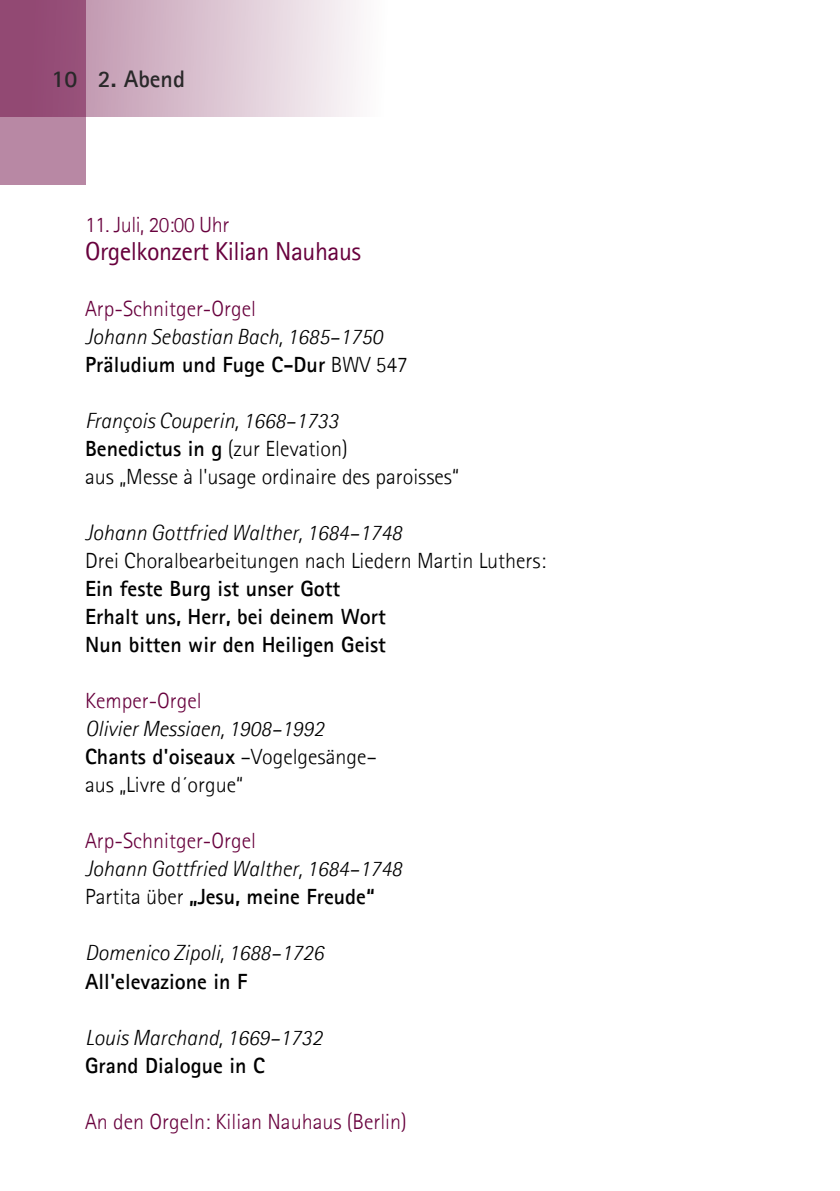
<style>
.page{position:relative;width:840px;height:1191px;background:#fff}
.page>*{position:absolute;margin:0;border:0;box-sizing:border-box;transform-origin:0 0}
.t1{font:26px "Agfa Rotis Sans Serif";letter-spacing:-.02em;color:#68013d}
.t2{font:700 24px "Agfa Rotis Sans Serif";color:#292829}
.t3{font:300 22px/28px "Agfa Rotis Sans Serif";color:#000}
.t4{font:italic 300 22px/28px "Agfa Rotis Sans Serif";color:#000}
.t5{font:700 22px/28px "Agfa Rotis Sans Serif";color:#000}
.t6{font:300 22px "Agfa Rotis Sans Serif";color:#68013d}
.t7{font:300 22px "Agfa Rotis Sans Serif";letter-spacing:-.02em;color:#68013d}
.s1{font-weight:700;font-style:normal}
.s2{font-style:normal}
.s3{font-style:italic}
.s4{font-weight:700}
</style>
<div class="page">
<svg style="left:85px;top:0;width:274px;height:116px;background:#ddc7d4"></svg>
<svg style="left:0;top:0;width:85px;height:184px;background:#a16186"></svg>
<p class="t2" style="left:51px;top:64px;width:135px">10 2. Abend</p>
<p class="t7" style="left:85px;top:212px;width:145px">11. Juli, 20:00 Uhr</p>
<p class="t1" style="left:85px;top:236px;width:277px">Orgelkonzert Kilian Nauhaus</p>
<p class="t6" style="left:85px;top:296px;width:172px">Arp-Schnitger-Orgel</p>
<p class="t4" style="left:85px;top:323px;width:324px">Johann Sebastian Bach, 1685–1750<br><span class="s1">Präludium und Fuge C-Dur</span> <span class="s2">BWV 547</span></p>
<p class="t3" style="left:85px;top:406px;width:375px"><span class="s3">François Couperin, 1668–1733<br></span><span class="s4">Benedictus in g</span> (zur Elevation)<br>aus „Messe à l'usage ordinaire des paroisses“</p>
<p class="t4" style="left:85px;top:519px;width:318px">Johann Gottfried Walther, 1684–1748</p>
<p class="t3" style="left:85px;top:546px;width:462px">Drei Choralbearbeitungen nach Liedern Martin Luthers:</p>
<p class="t5" style="left:85px;top:574px;width:302px">Ein feste Burg ist unser Gott<br>Erhalt uns, Herr, bei deinem Wort<br>Nun bitten wir den Heiligen Geist</p>
<p class="t6" style="left:85px;top:688px;width:118px">Kemper-Orgel</p>
<p class="t3" style="left:85px;top:714px;width:293px"><span class="s3">Olivier Messiaen, 1908–1992<br></span><span class="s4">Chants d'oiseaux</span> –Vogelgesänge– aus „Livre d´orgue“</p>
<p class="t6" style="left:85px;top:828px;width:172px">Arp-Schnitger-Orgel</p>
<p class="t4" style="left:85px;top:855px;width:318px">Johann Gottfried Walther, 1684–1748<br><span class="s2">Partita über</span> <span class="s1">„Jesu, meine Freude“</span></p>
<p class="t4" style="left:85px;top:939px;width:240px">Domenico Zipoli, 1688–1726</p>
<p class="t5" style="left:85px;top:966px;width:164px">All'elevazione in F</p>
<p class="t4" style="left:85px;top:1023px;width:238px">Louis Marchand, 1669–1732</p>
<p class="t5" style="left:85px;top:1050px;width:181px">Grand Dialogue in C</p>
<p class="t6" style="left:85px;top:1108px;width:323px">An den Orgeln: Kilian Nauhaus (Berlin)</p>
</div>
